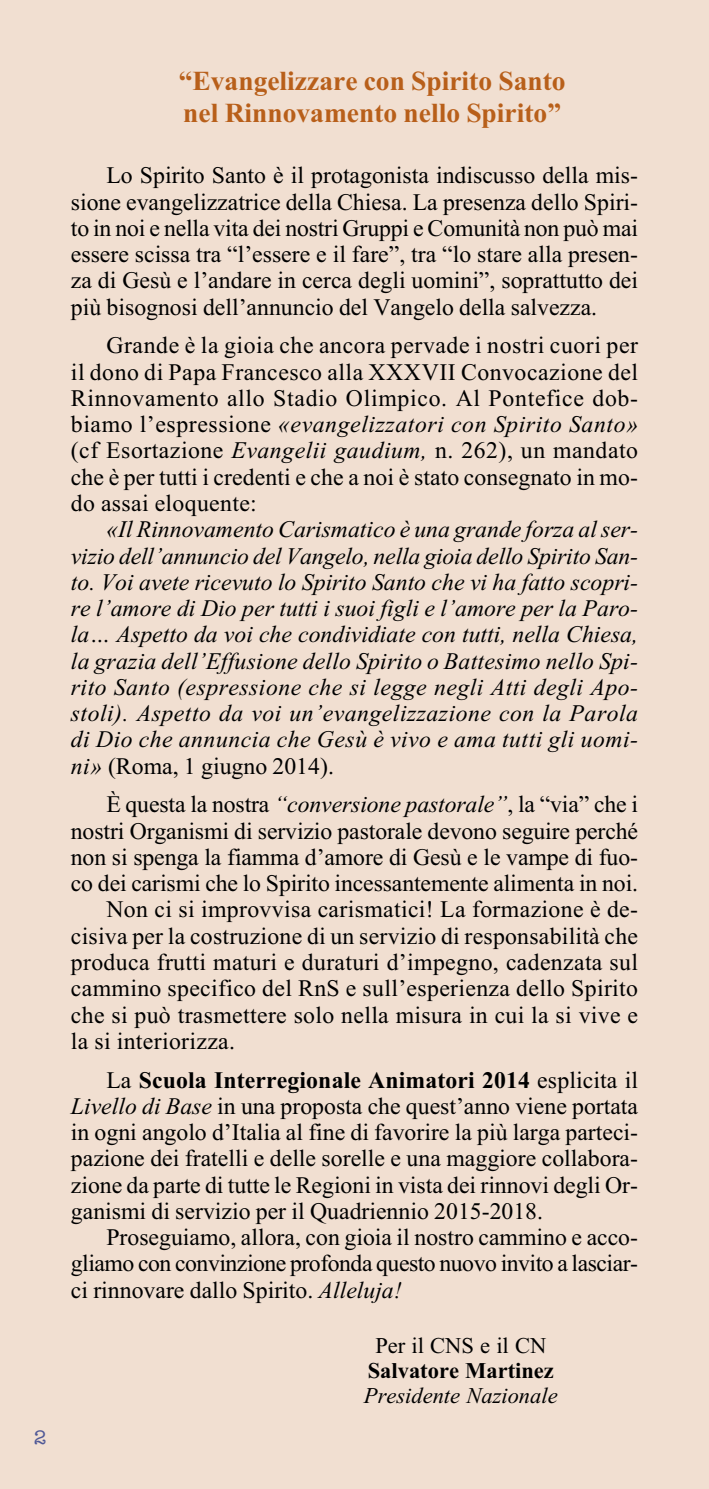
<style>
.page{position:relative;width:709px;height:1489px;background:#fff}
.page>*{position:absolute;margin:0;border:0;box-sizing:border-box;transform-origin:0 0}
.t1{font:700 27.5px/32.5px "Times New Roman";color:#b85f1a}
.t2{font:23.75px/26.2px "Times New Roman";color:#000;text-align:justify}
.t3{font:italic 23.75px/26.2px "Times New Roman";letter-spacing:.02em;color:#000;text-align:justify}
.t4{font:italic 22.5px "Times New Roman";color:#000}
.t5{font:700 22.5px "Times New Roman";color:#000}
.t6{font:22.5px "Times New Roman";color:#000}
.t7{font:20px "American Typewriter";color:#4f5896}
.s1{font-style:italic}
.s2{font-style:normal}
.s3{font-weight:700}
</style>
<div class="page">
<div style="left:0;top:0;width:709px;height:1488px;background:#f1dfd1"></div>
<p class="t7" style="left:34px;top:1421px;width:14px">2</p>
<p class="t1" style="left:179px;top:64px;width:388px">“Evangelizzare con Spirito Santo nel Rinnovamento nello Spirito”</p>
<p class="t2" style="left:71px;top:162px;width:568px;text-indent:35px">Lo Spirito Santo è il protagonista indiscusso della mis&shy;sione evangelizzatrice della Chiesa. La presenza dello Spiri&shy;to in noi e nella vita dei nostri Gruppi e Comunità non può mai essere scissa tra “l’essere e il fare”, tra “lo stare alla presen&shy;za di Gesù e l’andare in cerca degli uomini”, soprattutto dei più bisognosi dell’annuncio del Vangelo della salvezza.</p>
<p class="t2" style="left:71px;top:332px;width:568px;text-indent:35px">Grande è la gioia che ancora pervade i nostri cuori per il dono di Papa Francesco alla XXXVII Convocazione del Rinnovamento allo Stadio Olimpico. Al Pontefice dob&shy;biamo l’espressione <span class="s1">«evangelizzatori con Spirito Santo» </span>(cf Esortazione <span class="s1">Evangelii gaudium,</span> n. 262), un mandato che è per tutti i credenti e che a noi è stato consegnato in mo&shy;do assai eloquente:</p>
<p class="t3" style="left:71px;top:516px;width:568px;text-indent:35px">«Il Rinnovamento Carismatico è una grande forza al ser&shy;vizio dell’annuncio del Vangelo, nella gioia dello Spirito San&shy;to. Voi avete ricevuto lo Spirito Santo che vi ha fatto scopri&shy;re l’amore di Dio per tutti i suoi figli e l’amore per la Paro&shy;la… Aspetto da voi che condividiate con tutti, nella Chiesa, la grazia dell’Effusione dello Spirito o Battesimo nello Spi&shy;rito Santo (espressione che si legge negli Atti degli Apo&shy;stoli). Aspetto da voi un’evangelizzazione con la Parola di Dio che annuncia che Gesù è vivo e ama tutti gli uomi&shy;ni» <span class="s2">(Roma, 1 giugno 2014).</span></p>
<p class="t2" style="left:106px;top:791px;width:533px">È questa la nostra <span class="s1">“conversione pastorale”</span>, la “via” che i</p>
<p class="t2" style="left:71px;top:817px;width:568px">nostri Organismi di servizio pastorale devono seguire perché</p>
<p class="t2" style="left:71px;top:843px;width:568px">non si spenga la fiamma d’amore di Gesù e le vampe di fuo-</p>
<p class="t2" style="left:71px;top:869px;width:568px">co dei carismi che lo Spirito incessantemente alimenta in noi.</p>
<p class="t2" style="left:106px;top:896px;width:533px">Non ci si improvvisa carismatici! La formazione è de-</p>
<p class="t2" style="left:71px;top:922px;width:568px">cisiva per la costruzione di un servizio di responsabilità che</p>
<p class="t2" style="left:71px;top:948px;width:568px">produca frutti maturi e duraturi d’impegno, cadenzata sul</p>
<p class="t2" style="left:71px;top:974px;width:568px">cammino specifico del RnS e sull’esperienza dello Spirito</p>
<p class="t2" style="left:71px;top:1001px;width:568px">che si può trasmettere solo nella misura in cui la si vive e</p>
<p class="t2" style="left:71px;top:1027px;width:166px">la si interiorizza.</p>
<p class="t2" style="left:71px;top:1066px;width:568px;text-indent:35px">La <span class="s3">Scuola Interregionale Animatori 2014</span> esplicita il <span class="s1">Livello di Base</span> in una proposta che quest’anno viene portata in ogni angolo d’Italia al fine di favorire la più larga parteci&shy;pazione dei fratelli e delle sorelle e una maggiore collabora&shy;zione da parte di tutte le Regioni in vista dei rinnovi degli Or&shy;ganismi di servizio per il Quadriennio 2015-2018.</p>
<p class="t2" style="left:71px;top:1223px;width:568px;text-indent:35px">Proseguiamo, allora, con gioia il nostro cammino e acco&shy;gliamo con convinzione profonda questo nuovo invito a lasciar&shy;ci rinnovare dallo Spirito. <span class="s1">Alleluja!</span></p>
<p class="t6" style="left:375px;top:1331px;width:172px">Per il CNS e il CN</p>
<p class="t5" style="left:368px;top:1356px;width:188px">Salvatore Martinez</p>
<p class="t4" style="left:364px;top:1381px;width:195px">Presidente Nazionale</p>
</div>
